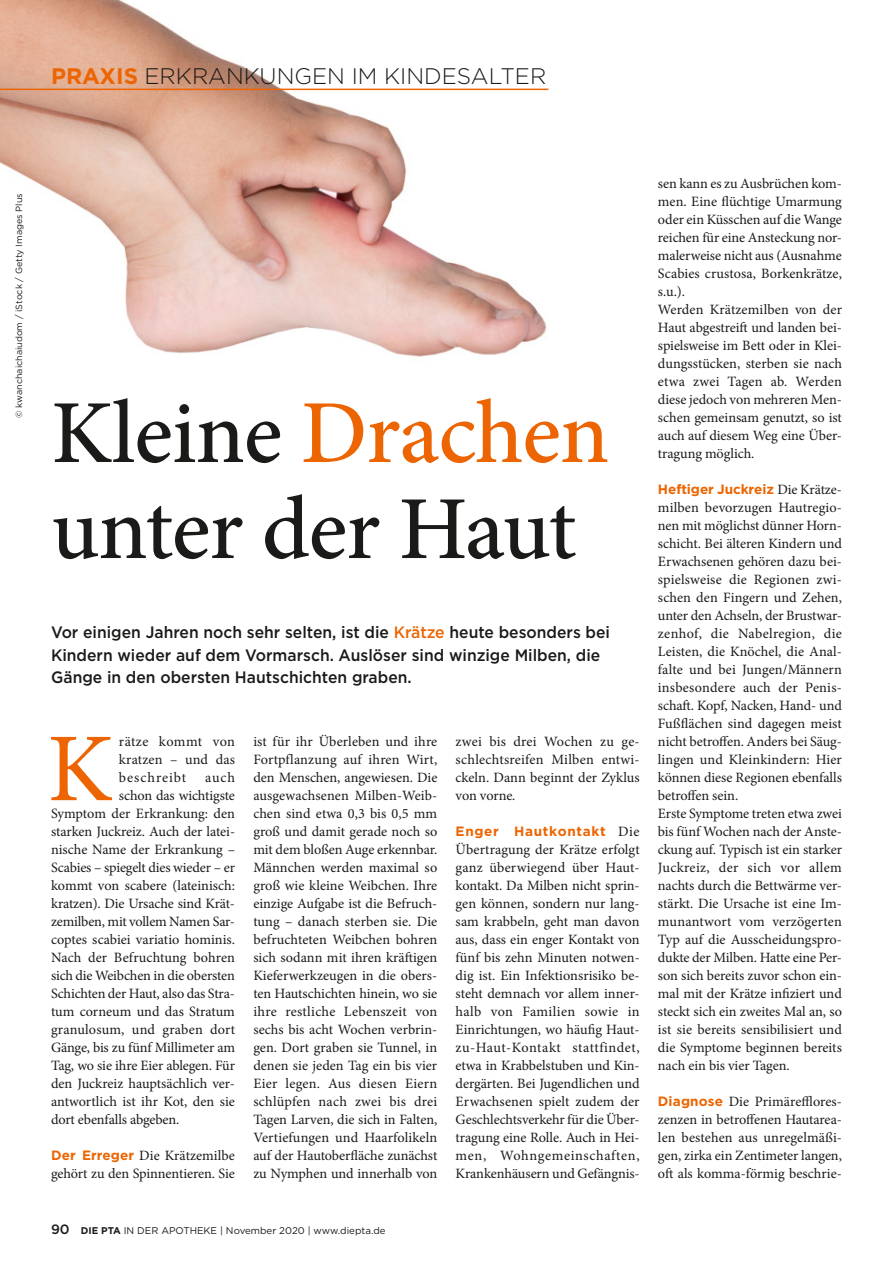
<style>
.page{position:relative;width:893px;height:1263px;background:#fff}
.page>*{position:absolute;margin:0;border:0;box-sizing:border-box;transform-origin:0 0}
.t1{font:97.35px "Minion Pro";color:#ec6502}
.t2{font:500 90px/96px "Minion Pro";letter-spacing:-.01em;color:#1a1a18}
.t3{font:300 22.5px "Gotham";color:#1a1a18}
.t4{font:500 16.5px/22.5px "Gotham";color:#1a1a18;scale:.95 1}
.t5{font:14.25px/18px "Minion Pro";letter-spacing:-.005em;color:#1a1a18;text-align:justify}
.t6{font:700 13.5px "Gotham";letter-spacing:-.005em;color:#ec6502}
.t7{font:700 13.5px "Gotham";letter-spacing:.05em;color:#ec6502}
.t8{font:9.75px "Gotham";color:#1a1a18}
.t9{font:9px "Gotham";color:#1a1a18}
.s1{font-weight:700;color:#ec6502}
.s2{color:#ec6502}
.s3{font-family:"Gotham";font-weight:700;font-size:13.5px;color:#ec6502}
.s4{font-family:"Minion Pro";font-weight:400;font-size:14.25px;color:#1a1a18}
.s5{font-weight:500;font-size:13.5px}
.s6{font-weight:700}
</style>
<div class="page">
<img style="left:0;top:0;width:549px;height:357px">
<hr style="left:0;top:89px;width:548px;height:1px;background:#ec6502">
<h3 class="t3" style="left:51px;top:62px;width:497px"><span class="s1">PRAXIS</span> ERKRANKUNGEN IM KINDESALTER</h3>
<p class="t9" style="left:13px;top:418px;width:226px;rotate:-90deg">© kwanchaichaiudom / iStock / Getty Images Plus</p>
<h2 class="t2" style="left:51px;top:385px;width:560px">Kleine <span class="s2">Drachen </span>unter der Haut</h2>
<p class="t4" style="left:51px;top:621px;width:590px">Vor einigen Jahren noch sehr selten, ist die <span class="s2">Krätze</span> heute besonders bei<br>Kindern wieder auf dem Vormarsch. Auslöser sind winzige Milben, die<br>Gänge in den obersten Hautschichten graben.</p>
<h1 class="t1" style="left:47px;top:704px;width:67px">K</h1>
<p class="t5" style="left:119px;top:733px;width:118px">rätze kommt von kratzen – und das beschreibt</p>
<p class="t5" style="left:205px;top:769px;width:31px">auch</p>
<p class="t5" style="left:119px;top:787px;width:118px">schon das wichtigste</p>
<p class="t5" style="left:51px;top:805px;width:185px">Symptom der Erkrankung: den</p>
<p class="t5" style="left:51px;top:823px;width:186px">starken Juckreiz. Auch der latei-</p>
<p class="t5" style="left:51px;top:841px;width:186px">nische Name der Erkrankung –</p>
<p class="t5" style="left:51px;top:859px;width:186px">Scabies – spiegelt dies wieder – er</p>
<p class="t5" style="left:51px;top:877px;width:186px">kommt von scabere (lateinisch:</p>
<p class="t5" style="left:51px;top:895px;width:186px">kratzen). Die Ursache sind Krät-</p>
<p class="t5" style="left:51px;top:913px;width:186px">zemilben, mit vollem Namen Sar-</p>
<p class="t5" style="left:51px;top:931px;width:185px">coptes scabiei variatio hominis.</p>
<p class="t5" style="left:51px;top:949px;width:185px">Nach der Befruchtung bohren</p>
<p class="t5" style="left:51px;top:967px;width:185px">sich die Weibchen in die obersten</p>
<p class="t5" style="left:51px;top:985px;width:185px">Schichten der Haut, also das Stra-</p>
<p class="t5" style="left:51px;top:1003px;width:185px">tum corneum und das Stratum</p>
<p class="t5" style="left:51px;top:1021px;width:186px">granulosum, und graben dort</p>
<p class="t5" style="left:51px;top:1039px;width:185px">Gänge, bis zu fünf Millimeter am</p>
<p class="t5" style="left:51px;top:1057px;width:185px">Tag, wo sie ihre Eier ablegen. Für</p>
<p class="t5" style="left:51px;top:1075px;width:186px">den Juckreiz hauptsächlich ver-</p>
<p class="t5" style="left:51px;top:1093px;width:185px">antwortlich ist ihr Kot, den sie</p>
<p class="t5" style="left:51px;top:1111px;width:130px">dort ebenfalls abgeben.</p>
<p class="t5" style="left:51px;top:1147px;width:185px"><span class="s3">Der Erreger</span> Die Krätzemilbe gehört zu den Spinnentieren. Sie</p>
<p class="t5" style="left:253px;top:733px;width:186px">ist für ihr Überleben und ihre Fortpflanzung auf ihren Wirt, den Menschen, angewiesen. Die ausgewachsenen Milben-Weib&shy;chen sind etwa 0,3 bis 0,5 mm groß und damit gerade noch so mit dem bloßen Auge erkennbar.<br>Männchen werden maximal so groß wie kleine Weibchen. Ihre einzige Aufgabe ist die Befruch&shy;tung – danach sterben sie. Die befruchteten Weibchen bohren sich sodann mit ihren kräftigen Kieferwerkzeugen in die obers&shy;ten Hautschichten hinein, wo sie ihre restliche Lebenszeit von sechs bis acht Wochen verbrin&shy;gen. Dort graben sie Tunnel, in denen sie jeden Tag ein bis vier Eier legen. Aus diesen Eiern schlüpfen nach zwei bis drei Tagen Larven, die sich in Falten, Vertiefungen und Haarfolikeln auf der Hautoberfläche zunächst zu Nymphen und innerhalb von</p>
<p class="t5" style="left:456px;top:733px;width:186px">zwei bis drei Wochen zu ge&shy;schlechtsreifen Milben entwi&shy;ckeln. Dann beginnt der Zyklus von vorne.</p>
<p class="t7" style="left:456px;top:822px;width:185px">Enger Hautkontakt <span class="s4">Die</span></p>
<p class="t5" style="left:456px;top:841px;width:186px">Übertragung der Krätze erfolgt ganz überwiegend über Haut&shy;kontakt. Da Milben nicht sprin&shy;gen können, sondern nur lang&shy;sam krabbeln, geht man davon aus, dass ein enger Kontakt von fünf bis zehn Minuten notwen&shy;dig ist. Ein Infektionsrisiko be&shy;steht demnach vor allem inner&shy;halb von Familien sowie in Einrichtungen, wo häufig Haut&shy;zu-Haut-Kontakt stattfindet, etwa in Krabbelstuben und Kin&shy;dergärten. Bei Jugendlichen und Erwachsenen spielt zudem der Geschlechtsverkehr für die Über&shy;tragung eine Rolle. Auch in Hei&shy;men, Wohngemeinschaften, Krankenhäusern und Gefängnis-</p>
<p class="t8" style="left:51px;top:1224px;width:336px"><span class="s5">90</span> <span class="s6">DIE PTA</span> IN DER APOTHEKE | November 2020 | www.diepta.de</p>
<p class="t5" style="left:658px;top:175px;width:186px;text-align:left">sen kann es zu Ausbrüchen kom&shy;men. Eine flüchtige Umarmung oder ein Küsschen auf die Wange reichen für eine Ansteckung nor&shy;malerweise nicht aus (Ausnahme<br>Scabies crustosa, Borkenkrätze, s.u.).<br>Werden Krätzemilben von der<br>Haut abgestreift und landen bei&shy;spielsweise im Bett oder in Klei&shy;dungsstücken, sterben sie nach etwa zwei Tagen ab. Werden diese jedoch von mehreren Men&shy;schen gemeinsam genutzt, so ist auch auf diesem Weg eine Über&shy;tragung möglich.</p>
<p class="t6" style="left:658px;top:480px;width:186px">Heftiger Juckreiz <span class="s4">Die Krätze-</span></p>
<p class="t5" style="left:658px;top:499px;width:186px;text-align:left">milben bevorzugen Hautregio&shy;nen mit möglichst dünner Horn&shy;schicht. Bei älteren Kindern und<br>Erwachsenen gehören dazu bei&shy;spielsweise die Regionen zwi&shy;schen den Fingern und Zehen, unter den Achseln, der Brustwar&shy;zenhof, die Nabelregion, die<br>Leisten, die Knöchel, die Anal&shy;falte und bei Jungen/Männern insbesondere auch der Penis&shy;schaft. Kopf, Nacken, Hand- und<br>Fußflächen sind dagegen meist nicht betroffen. Anders bei Säug&shy;lingen und Kleinkindern: Hier können diese Regionen ebenfalls betroffen sein.<br>Erste Symptome treten etwa zwei bis fünf Wochen nach der Anste&shy;ckung auf. Typisch ist ein starker<br>Juckreiz, der sich vor allem nachts durch die Bettwärme ver&shy;stärkt. Die Ursache ist eine Im&shy;munantwort vom verzögerten<br>Typ auf die Ausscheidungspro&shy;dukte der Milben. Hatte eine Per&shy;son sich bereits zuvor schon ein&shy;mal mit der Krätze infiziert und steckt sich ein zweites Mal an, so ist sie bereits sensibilisiert und die Symptome beginnen bereits nach ein bis vier Tagen.</p>
<p class="t5" style="left:658px;top:1093px;width:186px"><span class="s3">Diagnose</span> Die Primärefflores&shy;zenzen in betroffenen Hautarea&shy;len bestehen aus unregelmäßi&shy;gen, zirka ein Zentimeter langen, oft als komma-förmig beschrie-</p>
</div>
